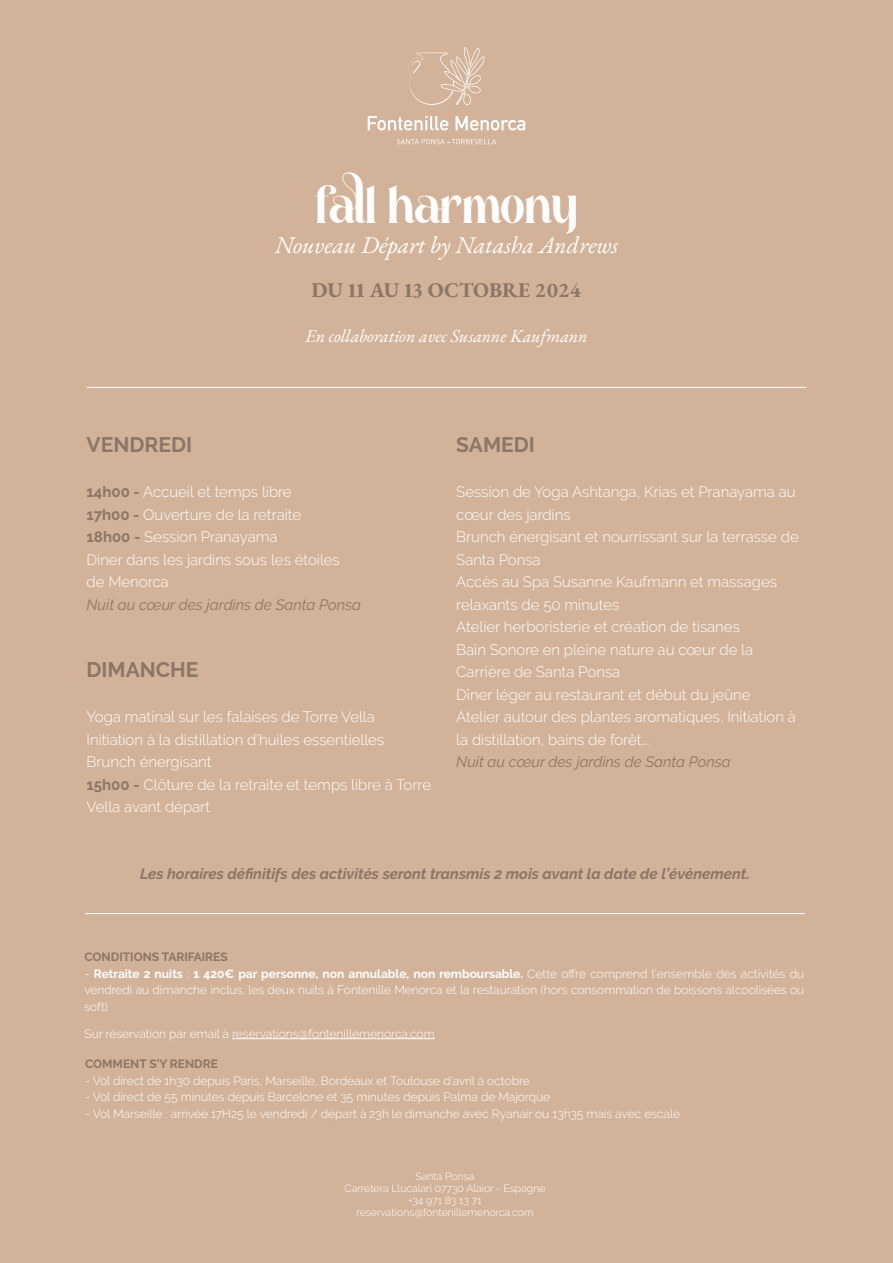
<style>
.page{position:relative;width:893px;height:1263px;background:#d2b39a}
.page>*{position:absolute;margin:0;border:0;box-sizing:border-box;transform-origin:0 0}
.t1{font:45px "Rosalia";letter-spacing:-.025em;color:#fff}
.t2{font:italic 24px "EB Garamond";color:#fff}
.t3{font:700 21px "Raleway";color:#8b7667}
.t4{font:700 21px "EB Garamond";color:#8b7667}
.t5{font:italic 18px "EB Garamond";color:#fff}
.t6{font:300 15px/22.5px "Raleway";color:#fff}
.t7{font:italic 700 15px "Raleway";color:#8b7667}
.t8{font:italic 15px "Raleway";color:#8b7667}
.t9{font:300 12px/16.5px "Raleway";color:#fff;text-align:justify}
.t10{font:700 12px "Raleway";color:#8b7667}
.t11{font:300 10.5px "Raleway";color:#fff}
.s1{font-weight:700;color:#8b7667}
.s2{font-weight:700}
</style>
<div class="page">
<hr style="left:232px;top:1038px;width:203px;height:1px;background:#fff">
<hr style="left:87px;top:387px;width:719px;height:1px;background:#fff">
<hr style="left:85px;top:913px;width:720px;height:1px;background:#fff">
<svg style="left:397px;top:139px;width:99px;height:5px"></svg>
<svg style="left:368px;top:116px;width:80px;height:14px"></svg>
<svg style="left:455px;top:116px;width:70px;height:14px"></svg>
<svg style="left:408px;top:47px;width:76px;height:58px"></svg>
<p class="t1" style="left:314px;top:172px;width:265px">fall harmony</p>
<p class="t2" style="left:275px;top:229px;width:345px">Nouveau Départ by Natasha Andrews</p>
<p class="t4" style="left:311px;top:276px;width:272px">DU 11 AU 13 OCTOBRE 2024</p>
<p class="t5" style="left:305px;top:324px;width:284px">En collaboration avec Susanne Kaufmann</p>
<p class="t3" style="left:87px;top:433px;width:107px">VENDREDI</p>
<p class="t6" style="left:87px;top:481px;width:207px"><span class="s1">14h00 -</span> Accueil et temps libre</p>
<p class="t6" style="left:87px;top:503px;width:216px"><span class="s1">17h00 -</span> Ouverture de la retraite</p>
<p class="t6" style="left:87px;top:526px;width:193px"><span class="s1">18h00 -</span> Session Pranayama</p>
<p class="t6" style="left:87px;top:548px;width:255px">Diner dans les jardins sous les étoiles</p>
<p class="t6" style="left:87px;top:571px;width:84px">de Menorca</p>
<p class="t8" style="left:87px;top:596px;width:276px">Nuit au cœur des jardins de Santa Ponsa</p>
<p class="t3" style="left:87px;top:658px;width:114px">DIMANCHE</p>
<p class="t6" style="left:87px;top:706px;width:290px">Yoga matinal sur les falaises de Torre Vella</p>
<p class="t6" style="left:87px;top:728px;width:299px">Initiation à la distillation d’huiles essentielles</p>
<p class="t6" style="left:87px;top:751px;width:126px">Brunch énergisant</p>
<p class="t6" style="left:87px;top:773px;width:346px"><span class="s1">15h00 -</span> Clôture de la retraite et temps libre à Torre<br>Vella avant départ</p>
<p class="t3" style="left:456px;top:433px;width:80px">SAMEDI</p>
<p class="t6" style="left:456px;top:481px;width:341px">Session de Yoga Ashtanga, Krias et Pranayama au cœur des jardins</p>
<p class="t6" style="left:456px;top:526px;width:344px">Brunch énergisant et nourrissant sur la terrasse de<br>Santa Ponsa</p>
<p class="t6" style="left:456px;top:571px;width:322px">Accès au Spa Susanne Kaufmann et massages relaxants de 50 minutes</p>
<p class="t6" style="left:456px;top:616px;width:285px">Atelier herboristerie et création de tisanes</p>
<p class="t6" style="left:456px;top:638px;width:298px">Bain Sonore en pleine nature au cœur de la</p>
<p class="t6" style="left:456px;top:661px;width:166px">Carrière de Santa Ponsa</p>
<p class="t6" style="left:456px;top:683px;width:296px">Dîner léger au restaurant et début du jeûne</p>
<p class="t6" style="left:456px;top:706px;width:341px">Atelier autour des plantes aromatiques, Initiation à la distillation, bains de forêt...</p>
<p class="t8" style="left:456px;top:753px;width:276px">Nuit au cœur des jardins de Santa Ponsa</p>
<p class="t7" style="left:140px;top:864px;width:611px">Les horaires définitifs des activités seront transmis 2 mois avant la date de l’évènement.</p>
<p class="t10" style="left:84px;top:950px;width:145px">CONDITIONS TARIFAIRES</p>
<p class="t9" style="left:84px;top:965px;width:721px">- <span class="s2">Retraite 2 nuits</span> : <span class="s2">1 420€ par personne, non annulable, non remboursable.</span> Cette offre comprend l’ensemble des activités du vendredi au dimanche inclus, les deux nuits à Fontenille Menorca et la restauration (hors consommation de boissons alcoolisées ou soft).</p>
<p class="t9" style="left:84px;top:1025px;width:352px">Sur réservation par email à reservations@fontenillemenorca.com</p>
<p class="t10" style="left:85px;top:1057px;width:135px">COMMENT S’Y RENDRE</p>
<p class="t9" style="left:85px;top:1072px;width:446px">- Vol direct de 1h30 depuis Paris, Marseille, Bordeaux et Toulouse d’avril à octobre</p>
<p class="t9" style="left:85px;top:1089px;width:467px">- Vol direct de 55 minutes depuis Barcelone et 35 minutes depuis Palma de Majorque</p>
<p class="t9" style="left:85px;top:1105px;width:597px">- Vol Marseille : arrivée 17H25 le vendredi / départ à 23h le dimanche avec Ryanair ou 13h35 mais avec escale</p>
<p class="t11" style="left:415px;top:1170px;width:61px">Santa Ponsa</p>
<p class="t11" style="left:344px;top:1182px;width:202px">Carretera Llucalari 07730 Alaior - Espagne</p>
<p class="t11" style="left:408px;top:1194px;width:75px">+34 971 83 13 71</p>
<p class="t11" style="left:356px;top:1206px;width:179px">reservations@fontenillemenorca.com</p>
</div>
